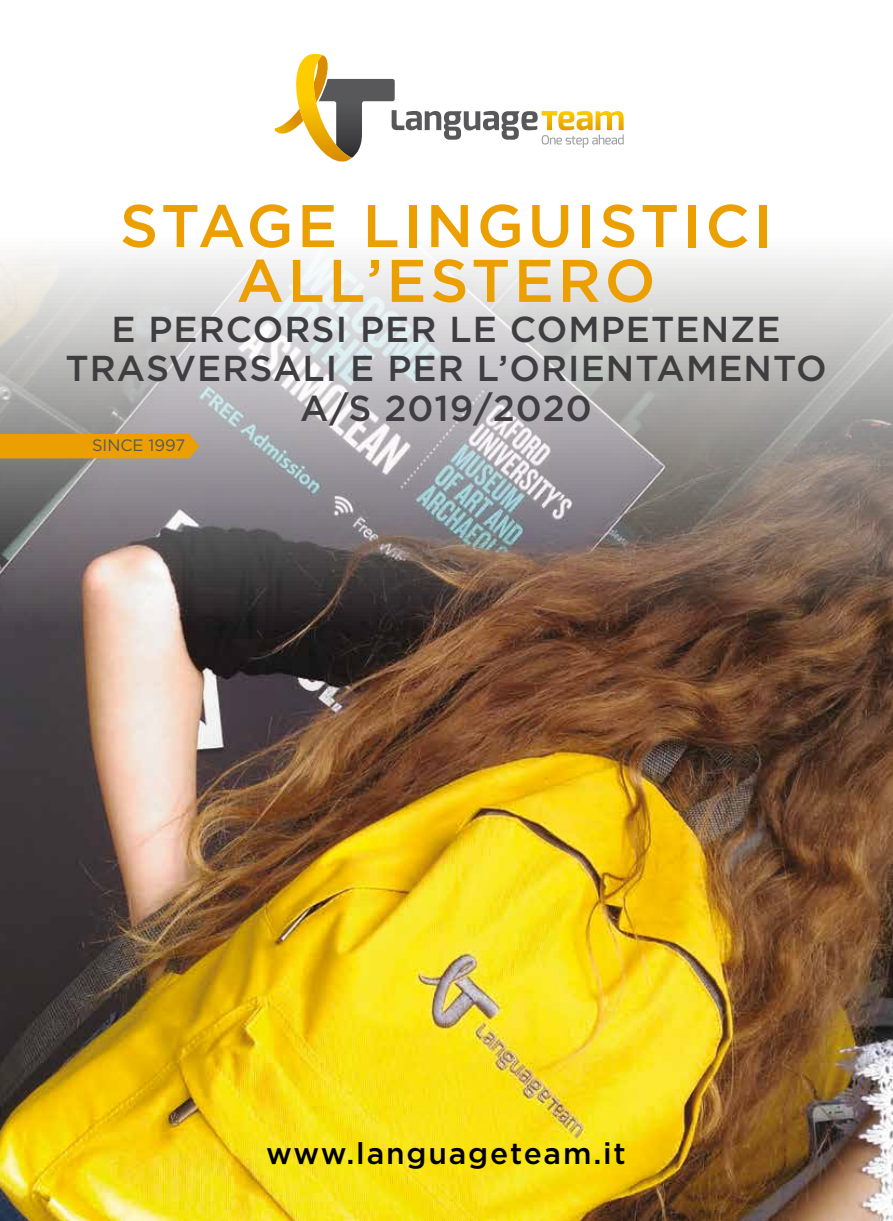
<style>
.page{position:relative;width:893px;height:1221px;background:#fff}
.page>*{position:absolute;margin:0;border:0;box-sizing:border-box;transform-origin:0 0}
.t1{font:500 60px/54.8px "Gotham";letter-spacing:.06em;color:#eb9f00;text-align:center}
.t2{font:500 36px/39.8px "Gotham";letter-spacing:.03em;color:#3e3d40;text-align:center}
.t3{font:500 30px "Gotham";letter-spacing:.06em;color:#000}
.t4{font:16.5px "Gotham";color:#585859}
</style>
<div class="page">
<img style="left:0;top:255px;width:893px;height:965px">
<svg style="left:275px;top:54px;width:349px;height:108px"></svg>
<div style="left:0;top:434px;width:199px;height:24px;background:#eb9f00"></div>
<h1 class="t1" style="left:120px;top:198px;width:654px">STAGE LINGUISTICI<br>ALL’ESTERO</h1>
<p class="t2" style="left:65px;top:308px;width:763px">E PERCORSI PER LE COMPETENZE<br>TRASVERSALI E PER L’ORIENTAMENTO<br>A/S 2019/2020</p>
<p class="t4" style="left:92px;top:434px;width:95px">SINCE 1997</p>
<p class="t3" style="left:266px;top:1133px;width:361px">www.languageteam.it</p>
</div>
